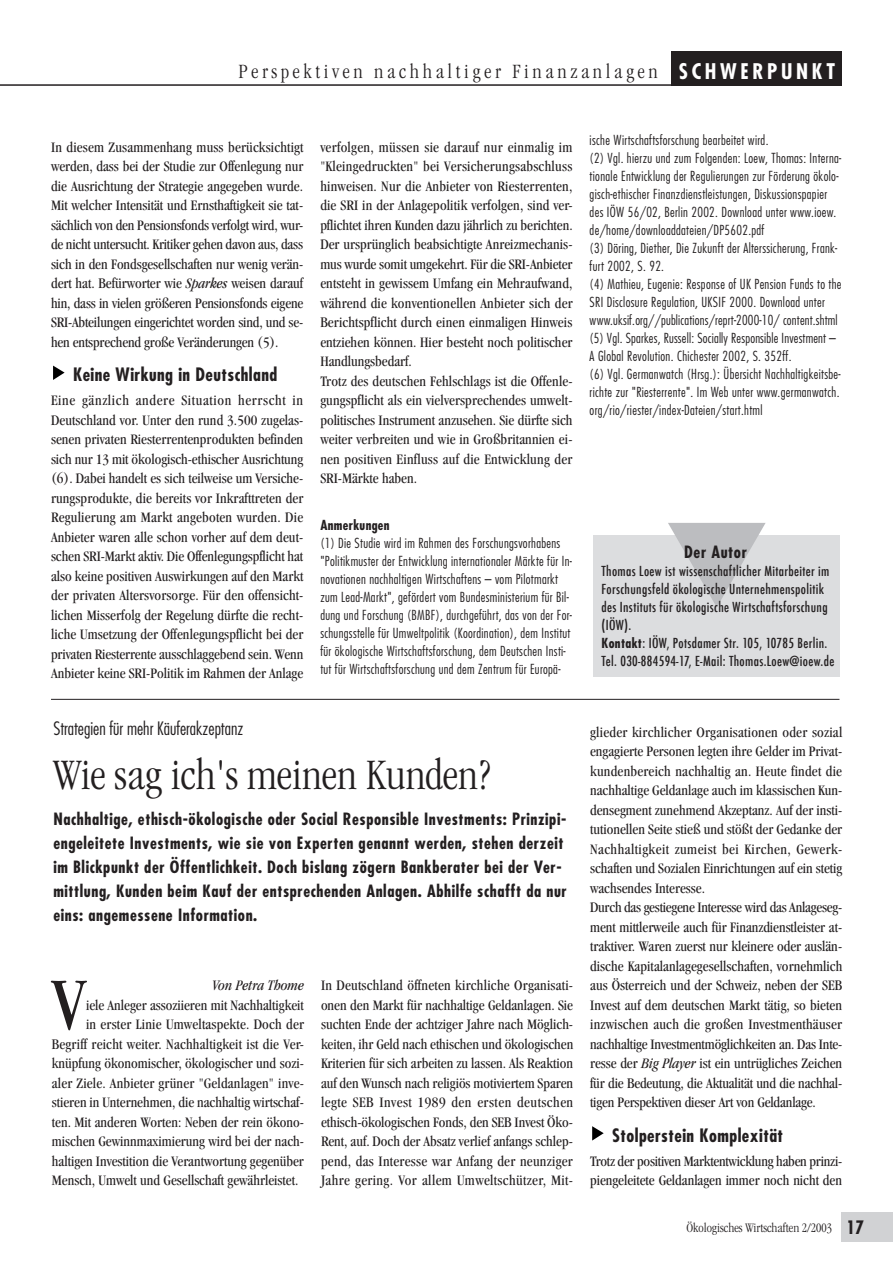
<style>
.page{position:relative;width:893px;height:1263px;background:#fff}
.page>*{position:absolute;margin:0;border:0;box-sizing:border-box;transform-origin:0 0}
._5Fließtext_Initial{font:condensed 76.95px "Garamond";color:#231f20}
._2Headline{font:300 condensed 45px "Garamond";color:#231f20}
.t1{font:300 condensed 21px "Garamond";letter-spacing:.175em;color:#231f20}
.t2{font:700 condensed 21px "Futura";letter-spacing:.175em;color:#fff}
._6ZÜ{font:700 condensed 18px "Futura";letter-spacing:.025em;color:#231f20}
._1Dachzeile{font:300 condensed 18px "Futura";color:#231f20}
._3Vorspann{font:700 condensed 16.5px/24px "Futura";letter-spacing:.035em;color:#231f20}
._9Autorenüberschrift{font:700 condensed 16.5px "Futura";color:#231f20}
._4Fließtext{font:condensed 15px/19.5px "Garamond";color:#231f20;text-align:justify}
._5Fließtext_Initial-2{font:condensed 15px "Garamond";color:#231f20}
._5Fließtext_Initial-3{font:italic condensed 15px "Garamond";color:#231f20}
._8Anmerkung{font:300 condensed 13.5px/18px "Futura";letter-spacing:.025em;color:#231f20}
._9zAutorenkasten{font:500 condensed 13.5px/18px "Futura";letter-spacing:.025em;color:#231f20}
.t3{font:300 condensed 13.5px "Garamond";color:#231f20}
._7Anmerkung-DZ{font:700 condensed 13.5px "Futura";color:#231f20}
.s1{font-style:italic}
.s2{font-weight:700}
</style>
<div class="page">
<div style="left:842px;top:1212px;width:51px;height:30px;background:#d1d2d4"></div>
<div style="left:672px;top:51px;width:170px;height:34px;background:#231f20"></div>
<hr style="left:0;top:84px;width:842px;height:2px;background:#231f20">
<svg style="left:53px;top:366px;width:12px;height:14px"></svg>
<div style="left:593px;top:536px;width:247px;height:141px;background:#dcdddf"></div>
<hr style="left:51px;top:699px;width:788px;height:1px;background:#231f20">
<svg style="left:592px;top:1126px;width:12px;height:14px"></svg>
<svg style="left:668px;top:535px;width:98px;height:1px"></svg>
<p class="t1" style="left:238px;top:60px;width:421px">Perspektiven nachhaltiger Finanzanlagen</p>
<p class="t2" style="left:679px;top:58px;width:158px">Schwerpunkt</p>
<p class="_4Fließtext" style="left:51px;top:137px;width:254px">In diesem Zusammenhang muss berücksichtigt werden, dass bei der Studie zur Offenlegung nur die Ausrichtung der Strategie angegeben wurde.<br>Mit welcher Intensität und Ernsthaftigkeit sie tat&shy;sächlich von den Pensionsfonds verfolgt wird, wur&shy;de nicht untersucht. Kritiker gehen davon aus, dass sich in den Fondsgesellschaften nur wenig verän&shy;dert hat. Befürworter wie <span class="s1">Sparkes</span> weisen darauf hin, dass in vielen größeren Pensionsfonds eigene SRI-Abteilungen eingerichtet worden sind, und se&shy;hen entsprechend große Veränderungen (5).</p>
<p class="_6ZÜ" style="left:73px;top:363px;width:206px">--Keine Wirkung in Deutschland</p>
<p class="_4Fließtext" style="left:51px;top:390px;width:254px">Eine gänzlich andere Situation herrscht in Deutschland vor. Unter den rund 3.500 zugelas&shy;senen privaten Riesterrentenprodukten befinden sich nur 13 mit ökologisch-ethischer Ausrichtung (6). Dabei handelt es sich teilweise um Versiche&shy;rungsprodukte, die bereits vor Inkrafttreten der Regulierung am Markt angeboten wurden. Die Anbieter waren alle schon vorher auf dem deut&shy;schen SRI-Markt aktiv. Die Offenlegungspflicht hat also keine positiven Auswirkungen auf den Markt der privaten Altersvorsorge. Für den offensicht&shy;lichen Misserfolg der Regelung dürfte die recht&shy;liche Umsetzung der Offenlegungspflicht bei der privaten Riesterrente ausschlaggebend sein. Wenn Anbieter keine SRI-Politik im Rahmen der Anlage</p>
<p class="_4Fließtext" style="left:320px;top:137px;width:254px">verfolgen, müssen sie darauf nur einmalig im "Kleingedruckten" bei Versicherungsabschluss hinweisen. Nur die Anbieter von Riesterrenten, die SRI in der Anlagepolitik verfolgen, sind ver&shy;pflichtet ihren Kunden dazu jährlich zu berichten.<br>Der ursprünglich beabsichtigte Anreizmechanis&shy;mus wurde somit umgekehrt. Für die SRI-Anbieter entsteht in gewissem Umfang ein Mehraufwand, während die konventionellen Anbieter sich der Berichtspflicht durch einen einmaligen Hinweis entziehen können. Hier besteht noch politischer Handlungsbedarf.</p>
<p class="_4Fließtext" style="left:320px;top:371px;width:254px">Trotz des deutschen Fehlschlags ist die Offenle&shy;gungspflicht als ein vielversprechendes umwelt&shy;politisches Instrument anzusehen. Sie dürfte sich weiter verbreiten und wie in Großbritannien ei&shy;nen positiven Einfluss auf die Entwicklung der SRI-Märkte haben.</p>
<p class="_7Anmerkung-DZ" style="left:320px;top:516px;width:71px">Anmerkungen</p>
<p class="_8Anmerkung" style="left:320px;top:533px;width:253px">(1) Die Studie wird im Rahmen des Forschungsvorhabens "Politikmuster der Entwicklung internationaler Märkte für In&shy;novationen nachhaltigen Wirtschaftens – vom Pilotmarkt zum Lead-Markt", gefördert vom Bundesministerium für Bil&shy;dung und Forschung (BMBF), durchgeführt, das von der For&shy;schungsstelle für Umweltpolitik (Koordination), dem Institut für ökologische Wirtschaftsforschung, dem Deutschen Insti&shy;tut für Wirtschaftsforschung und dem Zentrum für Europä-</p>
<p class="_1Dachzeile" style="left:53px;top:717px;width:191px">Strategien für mehr Käuferakzeptanz</p>
<p class="_2Headline" style="left:53px;top:750px;width:439px">Wie sag ich's meinen Kunden?</p>
<p class="_3Vorspann" style="left:53px;top:807px;width:515px">Nachhaltige, ethisch-ökologische oder Social Responsible Investments: Prinzipi&shy;engeleitete Investments, wie sie von Experten genannt werden, stehen derzeit im Blickpunkt der Öffentlichkeit. Doch bislang zögern Bankberater bei der Ver&shy;mittlung, Kunden beim Kauf der entsprechenden Anlagen. Abhilfe schafft da nur eins: angemessene Information.</p>
<p class="_5Fließtext_Initial" style="left:52px;top:962px;width:36px">V</p>
<p class="_5Fließtext_Initial-3" style="left:212px;top:977px;width:93px">Von Petra Thome</p>
<p class="_5Fließtext_Initial-2" style="left:86px;top:996px;width:219px">iele Anleger assoziieren mit Nachhaltigkeit</p>
<p class="_5Fließtext_Initial-2" style="left:86px;top:1016px;width:220px">in erster Linie Umweltaspekte. Doch der</p>
<p class="_5Fließtext_Initial-2" style="left:52px;top:1035px;width:254px">Begriff reicht weiter. Nachhaltigkeit ist die Ver-</p>
<p class="_5Fließtext_Initial-2" style="left:52px;top:1055px;width:254px">knüpfung ökonomischer, ökologischer und sozi-</p>
<p class="_5Fließtext_Initial-2" style="left:52px;top:1074px;width:254px">aler Ziele. Anbieter grüner "Geldanlagen" inve-</p>
<p class="_5Fließtext_Initial-2" style="left:52px;top:1094px;width:254px">stieren in Unternehmen, die nachhaltig wirtschaf-</p>
<p class="_5Fließtext_Initial-2" style="left:52px;top:1113px;width:254px">ten. Mit anderen Worten: Neben der rein ökono-</p>
<p class="_5Fließtext_Initial-2" style="left:52px;top:1133px;width:254px">mischen Gewinnmaximierung wird bei der nach-</p>
<p class="_5Fließtext_Initial-2" style="left:52px;top:1152px;width:254px">haltigen Investition die Verantwortung gegenüber</p>
<p class="_5Fließtext_Initial-2" style="left:52px;top:1172px;width:248px">Mensch, Umwelt und Gesellschaft gewährleistet.</p>
<p class="_4Fließtext" style="left:321px;top:975px;width:254px">In Deutschland öffneten kirchliche Organisati&shy;onen den Markt für nachhaltige Geldanlagen. Sie suchten Ende der achtziger Jahre nach Möglich&shy;keiten, ihr Geld nach ethischen und ökologischen Kriterien für sich arbeiten zu lassen. Als Reaktion auf den Wunsch nach religiös motiviertem Sparen legte SEB Invest 1989 den ersten deutschen ethisch-ökologischen Fonds, den SEB Invest Öko-Rent, auf. Doch der Absatz verlief anfangs schlep&shy;pend, das Interesse war Anfang der neunziger Jahre gering. Vor allem Umweltschützer, Mit-</p>
<p class="_8Anmerkung" style="left:590px;top:131px;width:180px">ische Wirtschaftsforschung bearbeitet wird.</p>
<p class="_8Anmerkung" style="left:590px;top:149px;width:253px">(2) Vgl. hierzu und zum Folgenden: Loew, Thomas: Interna&shy;tionale Entwicklung der Regulierungen zur Förderung ökolo&shy;gisch-ethischer Finanzdienstleistungen, Diskussionspapier des IÖW 56/02, Berlin 2002. Download unter www.ioew. de/home/downloaddateien/DP5602.pdf</p>
<p class="_8Anmerkung" style="left:590px;top:239px;width:249px">(3) Döring, Diether, Die Zukunft der Alterssicherung, Frank&shy;furt 2002, S. 92.</p>
<p class="_8Anmerkung" style="left:590px;top:275px;width:253px">(4) Mathieu, Eugenie: Response of UK Pension Funds to the<br>SRI Disclosure Regulation, UKSIF 2000. Download unter www.uksif.org//publications/reprt-2000-10/ content.shtml</p>
<p class="_8Anmerkung" style="left:590px;top:329px;width:248px">(5) Vgl. Sparkes, Russell: Socially Responsible Investment –<br>A Global Revolution. Chichester 2002, S. 352ff.</p>
<p class="_8Anmerkung" style="left:590px;top:365px;width:252px;text-align:justify">(6) Vgl. Germanwatch (Hrsg.): Übersicht Nachhaltigkeitsbe&shy;richte zur "Riesterrente". Im Web unter www.germanwatch. org/rio/riester/index-Dateien/start.html</p>
<p class="_9Autorenüberschrift" style="left:684px;top:542px;width:64px">Der Autor</p>
<p class="_9zAutorenkasten" style="left:601px;top:562px;width:230px">Thomas Loew ist wissenschaftlicher Mitarbeiter im Forschungsfeld ökologische Unternehmenspolitik des Instituts für ökologische Wirtschaftsforschung (IÖW).</p>
<p class="_9zAutorenkasten" style="left:601px;top:634px;width:234px"><span class="s2">Kontakt</span>: IÖW, Potsdamer Str. 105, 10785 Berlin.<br>Tel. 030-884594-17, E-Mail: Thomas.Loew@ioew.de</p>
<p class="_4Fließtext" style="left:590px;top:722px;width:254px">glieder kirchlicher Organisationen oder sozial engagierte Personen legten ihre Gelder im Privat&shy;kundenbereich nachhaltig an. Heute findet die nachhaltige Geldanlage auch im klassischen Kun&shy;densegment zunehmend Akzeptanz. Auf der insti&shy;tutionellen Seite stieß und stößt der Gedanke der Nachhaltigkeit zumeist bei Kirchen, Gewerk&shy;schaften und Sozialen Einrichtungen auf ein stetig wachsendes Interesse.</p>
<p class="_4Fließtext" style="left:590px;top:897px;width:254px">Durch das gestiegene Interesse wird das Anlageseg&shy;ment mittlerweile auch für Finanzdienstleister at&shy;traktiver. Waren zuerst nur kleinere oder auslän&shy;dische Kapitalanlagegesellschaften, vornehmlich aus Österreich und der Schweiz, neben der SEB Invest auf dem deutschen Markt tätig, so bieten inzwischen auch die großen Investmenthäuser nachhaltige Investmentmöglichkeiten an. Das Inte&shy;resse der <span class="s1">Big Player</span> ist ein untrügliches Zeichen für die Bedeutung, die Aktualität und die nachhal&shy;tigen Perspektiven dieser Art von Geldanlage.</p>
<p class="_6ZÜ" style="left:612px;top:1123px;width:172px">--Stolperstein Komplexität</p>
<p class="_4Fließtext" style="left:590px;top:1151px;width:254px">Trotz der positiven Marktentwicklung haben prinzi&shy;piengeleitete Geldanlagen immer noch nicht den</p>
<p class="t3" style="left:686px;top:1221px;width:147px">Ökologisches Wirtschaften 2/2003</p>
<p class="_6ZÜ" style="left:846px;top:1216px;width:19px">17</p>
</div>
